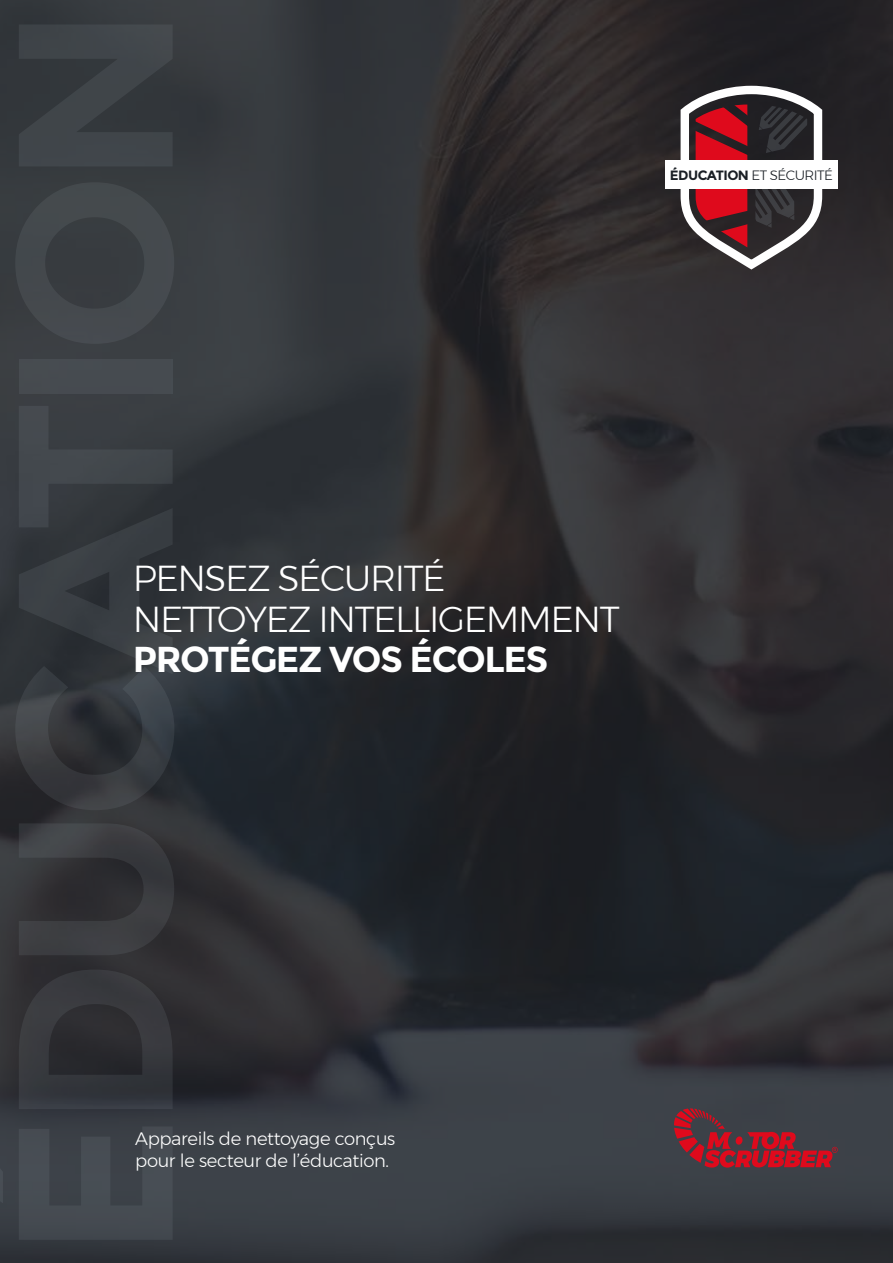
<style>
.page{position:relative;width:893px;height:1263px;background:#fff}
.page>*{position:absolute;margin:0;border:0;box-sizing:border-box;transform-origin:0 0}
.t1{font:300 36px/40.3px "Montserrat";letter-spacing:-.04em;color:#fff}
.t2{font:700 36px "Montserrat";letter-spacing:-.04em;color:#fff}
.t3{font:300 18px/22.4px "Montserrat";letter-spacing:-.02em;color:#fff}
.t4{font:300 13.5px "Montserrat";letter-spacing:-.04em;color:#1a1f25}
.s1{font-weight:700}
</style>
<div class="page">
<img style="left:0;top:0;width:893px;height:1263px">
<svg style="left:674px;top:1108px;width:164px;height:59px;background:#712e39"></svg>
<svg style="left:676px;top:82px;width:150px;height:192px"></svg>
<div style="left:665px;top:160px;width:173px;height:29px;background:#fff"></div>
<p class="t4" style="left:670px;top:165px;width:164px"><span class="s1">ÉDUCATION</span> ET SÉCURITÉ</p>
<h1 class="t1" style="left:133px;top:558px;width:488px">PENSEZ SÉCURITÉ<br>NETTOYEZ INTELLIGEMMENT</h1>
<h1 class="t2" style="left:133px;top:638px;width:417px">PROTÉGEZ VOS ÉCOLES</h1>
<p class="t3" style="left:135px;top:1127px;width:262px">Appareils de nettoyage conçus pour le secteur de l’éducation.</p>
</div>
